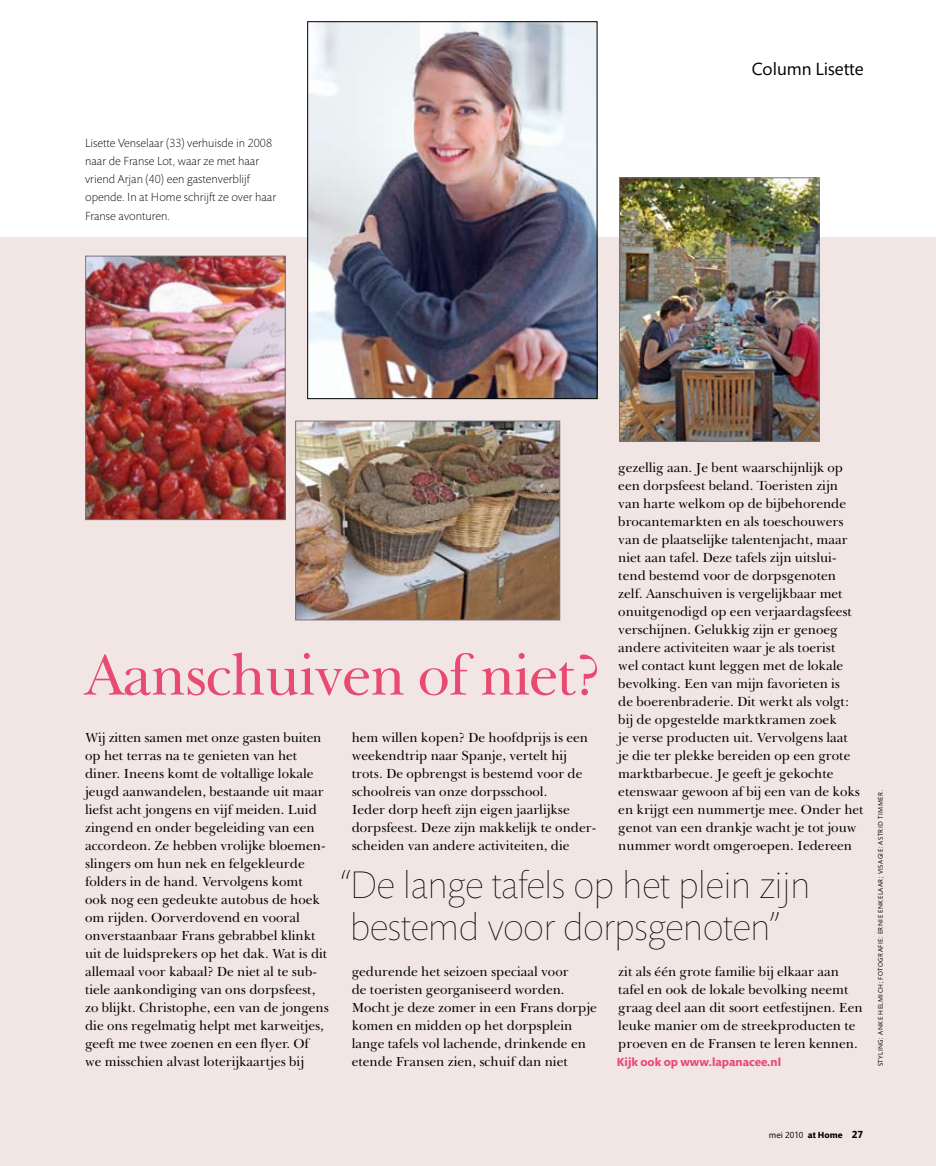
<style>
.page{position:relative;width:936px;height:1166px;background:#fff}
.page>*{position:absolute;margin:0;border:0;box-sizing:border-box;transform-origin:0 0}
.t1{font:58.5px "Baskerville BT";letter-spacing:-.02em;color:#e94a72}
.t2{font:200 39px/42px "Mundo Sans Std";letter-spacing:-.02em;color:#000}
.t3{font:18px "Mundo Sans Std";color:#000}
.t4{font:13.5px/18px "Baskerville BT";color:#000}
.t5{font:300 12px/18px "Mundo Sans Std";color:#000}
.t6{font:700 12px "Mundo Sans Std";color:#e94a72}
.t7{font:9px "Mundo Sans Std";color:#000}
.t8{font:6.75px "Mundo Sans Std";letter-spacing:.07em;color:#000}
.s1{font-weight:700}
.s2{font-weight:700;font-size:10.5px}
</style>
<div class="page">
<div style="left:0;top:237px;width:935px;height:928px;background:#f2e6e5"></div>
<img style="left:309px;top:23px;width:286px;height:374px">
<div style="left:307px;top:21px;width:290px;height:378px;border:1px solid #000"></div>
<img style="left:87px;top:258px;width:196px;height:260px">
<div style="left:85px;top:256px;width:200px;height:264px;border:1px solid #76747c"></div>
<img style="left:621px;top:179px;width:196px;height:260px">
<div style="left:619px;top:177px;width:200px;height:264px;border:1px solid #76747c"></div>
<img style="left:297px;top:422px;width:261px;height:196px">
<div style="left:295px;top:420px;width:265px;height:200px;border:1px solid #76747c"></div>
<p class="t5" style="left:85px;top:135px;width:193px">Lisette Venselaar (33) verhuisde in 2008 naar de Franse Lot, waar ze met haar vriend Arjan (40) een gastenverblijf opende. In at Home schrijft ze over haar Franse avonturen.</p>
<h3 class="t3" style="left:751px;top:60px;width:113px">Column Lisette</h3>
<p class="t4" style="left:618px;top:458px;width:247px">gezellig aan. Je bent waarschijnlijk op een dorpsfeest beland. Toeristen zijn<br>van harte welkom op de bijbehorende brocantemarkten en als toeschouwers van de plaatselijke talentenjacht, maar niet aan tafel. Deze tafels zijn uitslui&shy;tend bestemd voor de dorpsgenoten zelf. Aanschuiven is vergelijkbaar met onuitgenodigd op een verjaardagsfeest verschijnen. Gelukkig zijn er genoeg andere activiteiten waar je als toerist<br>wel contact kunt leggen met de lokale bevolking. Een van mijn favorieten is<br>de boerenbraderie. Dit werkt als volgt: bij de opgestelde marktkramen zoek<br>je verse producten uit. Vervolgens laat<br>je die ter plekke bereiden op een grote marktbarbecue. Je geeft je gekochte etenswaar gewoon af bij een van de koks en krijgt een nummertje mee. Onder het genot van een drankje wacht je tot jouw nummer wordt omgeroepen. Iedereen</p>
<h1 class="t1" style="left:85px;top:638px;width:517px">Aanschuiven of niet?</h1>
<p class="t4" style="left:85px;top:728px;width:245px">Wij zitten samen met onze gasten buiten op het terras na te genieten van het diner. Ineens komt de voltallige lokale jeugd aanwandelen, bestaande uit maar liefst acht jongens en vijf meiden. Luid zingend en onder begeleiding van een accordeon. Ze hebben vrolijke bloemen&shy;slingers om hun nek en felgekleurde folders in de hand. Vervolgens komt<br>ook nog een gedeukte autobus de hoek om rijden. Oorverdovend en vooral onverstaanbaar Frans gebrabbel klinkt uit de luidsprekers op het dak. Wat is dit allemaal voor kabaal? De niet al te sub&shy;tiele aankondiging van ons dorpsfeest, zo blijkt. Christophe, een van de jongens die ons regelmatig helpt met karweitjes, geeft me twee zoenen en een flyer. Of<br>we misschien alvast loterijkaartjes bij</p>
<p class="t4" style="left:351px;top:728px;width:246px">hem willen kopen? De hoofdprijs is een weekendtrip naar Spanje, vertelt hij trots. De opbrengst is bestemd voor de schoolreis van onze dorpsschool.<br>Ieder dorp heeft zijn eigen jaarlijkse dorpsfeest. Deze zijn makkelijk te onder&shy;scheiden van andere activiteiten, die</p>
<h2 class="t2" style="left:341px;top:865px;width:471px">“De lange tafels op het plein zijn bestemd voor dorpsgenoten”</h2>
<p class="t4" style="left:351px;top:962px;width:247px">gedurende het seizoen speciaal voor<br>de toeristen georganiseerd worden.<br>Mocht je deze zomer in een Frans dorpje komen en midden op het dorpsplein lange tafels vol lachende, drinkende en etende Fransen zien, schuif dan niet</p>
<p class="t4" style="left:618px;top:962px;width:246px">zit als één grote familie bij elkaar aan tafel en ook de lokale bevolking neemt graag deel aan dit soort eetfestijnen. Een leuke manier om de streekproducten te proeven en de Fransen te leren kennen.</p>
<p class="t6" style="left:617px;top:1055px;width:166px">Kijk ook op www.lapanacee.nl</p>
<p class="t8" style="left:876px;top:1066px;width:278px;rotate:-90deg">styling: Anke helmich; fotografie: ernie Enkelaar; visagie: astrid timmer.</p>
<p class="t7" style="left:768px;top:1129px;width:96px">mei 2010 <span class="s1">at Home</span> <span class="s2">27</span></p>
</div>
